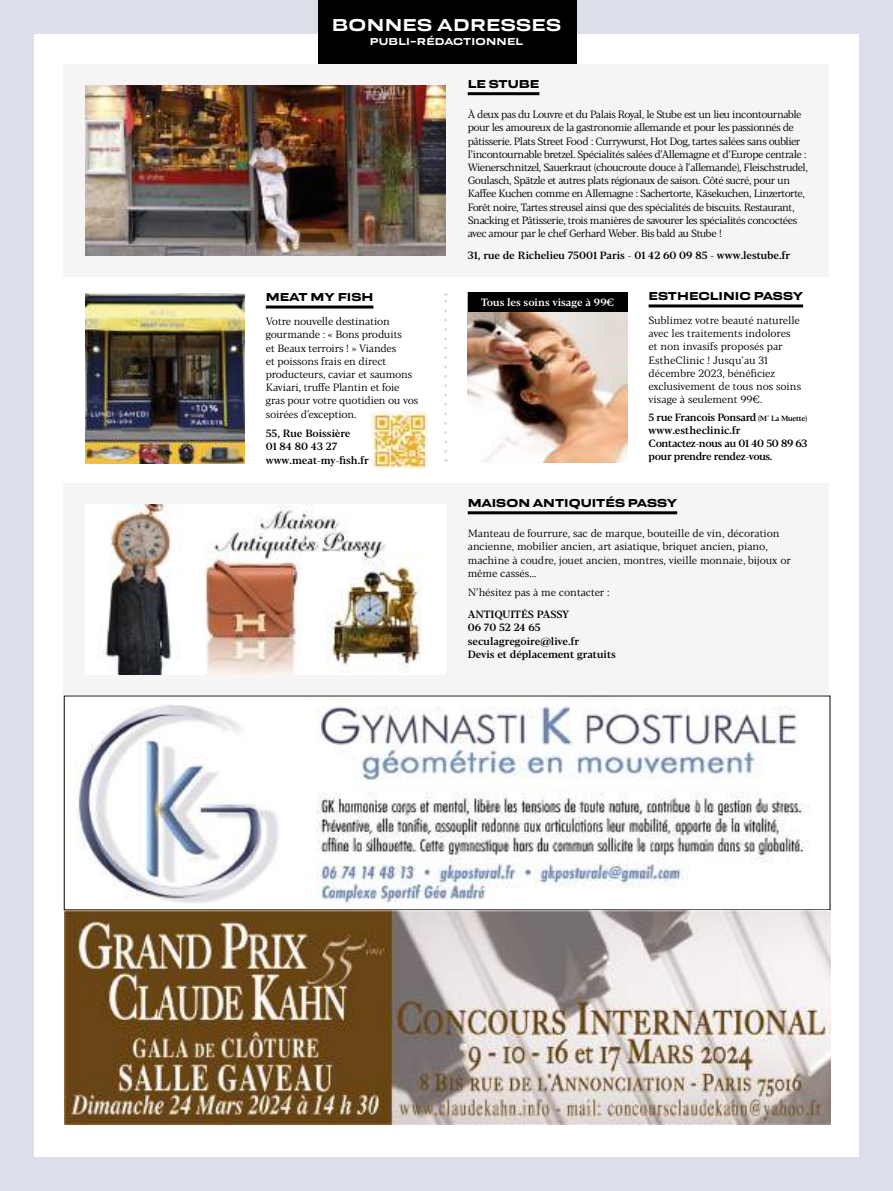
<style>
.page{position:relative;width:893px;height:1191px;background:#fff}
.page>*{position:absolute;margin:0;border:0;box-sizing:border-box;transform-origin:0 0}
.t1{font:18px "Resolve Semibold Wd";letter-spacing:.02em;color:#fff}
.t2{font:12px "Resolve Bold Wd";color:#000}
.t3{font:10.5px/13.2px "Blacker Pro Tx";letter-spacing:-.04em;color:#000}
.t4{font:10.5px/13.2px "Blacker Pro Tx";letter-spacing:-.01em;color:#000}
.t5{font:10.5px/13.2px "Blacker Pro Tx";color:#000}
.t6{font:500 10.5px/13.2px "Blacker Pro Tx";letter-spacing:-.01em;color:#000}
.t7{font:500 10.5px/13.2px "Blacker Pro Tx";letter-spacing:-.03em;color:#000}
.t8{font:500 10.5px "Blacker Pro Tx";color:#fff}
.t9{font:10.5px "Resolve Semibold Wd";letter-spacing:.02em;color:#fff}
.s1{font-size:7.5px}
</style>
<div class="page">
<div style="left:0;top:0;width:893px;height:34px;background:#dcdfe9"></div>
<div style="left:318px;top:0;width:258px;height:64px;background:#000"></div>
<div style="left:0;top:1157px;width:893px;height:34px;background:#dcdfe9"></div>
<div style="left:0;top:0;width:34px;height:1191px;background:#dcdfe9"></div>
<div style="left:859px;top:0;width:34px;height:1191px;background:#dcdfe9"></div>
<div style="left:64px;top:64px;width:765px;height:212px;background:#f6f4f4"></div>
<img style="left:85px;top:85px;width:361px;height:170px">
<hr style="left:468px;top:92px;width:71px;height:3px;background:#000">
<img style="left:64px;top:697px;width:766px;height:427px">
<div style="left:64px;top:483px;width:765px;height:212px;background:#f6f4f4"></div>
<img style="left:85px;top:504px;width:361px;height:170px">
<hr style="left:468px;top:511px;width:209px;height:3px;background:#000">
<img style="left:468px;top:292px;width:159px;height:170px">
<hr style="left:649px;top:304px;width:154px;height:3px;background:#000">
<div style="left:468px;top:293px;width:159px;height:19px;background:#000"></div>
<img style="left:85px;top:293px;width:159px;height:170px">
<hr style="left:266px;top:305px;width:107px;height:3px;background:#000">
<img style="left:372px;top:412px;width:56px;height:56px">
<svg style="left:444px;top:293px;width:3px;height:158px"></svg>
<h1 class="t1" style="left:332px;top:15px;width:231px">BONNES ADRESSES</h1>
<p class="t9" style="left:370px;top:35px;width:155px">PUBLI-RÉDACTIONNEL</p>
<p class="t2" style="left:468px;top:77px;width:73px">LE STUBE</p>
<p class="t3" style="left:468px;top:108px;width:342px">À deux pas du Louvre et du Palais Royal, le Stube est un lieu incontournable pour les amoureux de la gastronomie allemande et pour les passionnés de pâtisserie. Plats Street Food : Currywurst, Hot Dog, tartes salées sans oublier l’incontournable bretzel. Spécialités salées d’Allemagne et d’Europe centrale :<br>Wienerschnitzel, Sauerkraut (choucroute douce à l’allemande), Fleischstrudel, Goulasch, Spätzle et autres plats régionaux de saison. Côté sucré, pour un Kaffee Kuchen comme en Allemagne : Sachertorte, Käsekuchen, Linzertorte, Forêt noire, Tartes streusel ainsi que des spécialités de biscuits. Restaurant, Snacking et Pâtisserie, trois manières de savourer les spécialités concoctées avec amour par le chef Gerhard Weber. Bis bald au Stube !</p>
<p class="t6" style="left:468px;top:248px;width:324px">31, rue de Richelieu 75001 Paris - 01 42 60 09 85 - www.lestube.fr</p>
<p class="t2" style="left:266px;top:290px;width:109px">MEAT MY FISH</p>
<p class="t4" style="left:266px;top:314px;width:154px">Votre nouvelle destination gourmande : « Bons produits<br>et Beaux terroirs ! » Viandes<br>et poissons frais en direct producteurs, caviar et saumons<br>Kaviari, truffe Plantin et foie gras pour votre quotidien ou vos soirées d’exception.</p>
<p class="t6" style="left:266px;top:426px;width:105px">55, Rue Boissière<br>01 84 80 43 27 www.meat-my-fish.fr</p>
<p class="t8" style="left:481px;top:295px;width:134px">Tous les soins visage à 99€</p>
<p class="t2" style="left:649px;top:289px;width:156px">ESTHECLINIC PASSY</p>
<p class="t5" style="left:649px;top:313px;width:154px">Sublimez votre beauté naturelle avec les traitements indolores et non invasifs proposés par<br>EstheClinic ! Jusqu’au 31 décembre 2023, bénéficiez exclusivement de tous nos soins visage à seulement 99€.</p>
<p class="t7" style="left:649px;top:410px;width:161px">5 rue Francois Ponsard <span class="s1">(M° La Muette) </span>www.estheclinic.fr<br>Contactez-nous au 01 40 50 89 63 pour prendre rendez-vous.</p>
<p class="t2" style="left:468px;top:496px;width:211px">MAISON ANTIQUITÉS PASSY</p>
<p class="t4" style="left:468px;top:527px;width:325px">Manteau de fourrure, sac de marque, bouteille de vin, décoration ancienne, mobilier ancien, art asiatique, briquet ancien, piano, machine à coudre, jouet ancien, montres, vieille monnaie, bijoux or même cassés...</p>
<p class="t4" style="left:468px;top:586px;width:143px">N’hésitez pas à me contacter :</p>
<p class="t6" style="left:468px;top:607px;width:150px">ANTIQUITÉS PASSY<br>06 70 52 24 65 seculagregoire@live.fr<br>Devis et déplacement gratuits</p>
</div>
